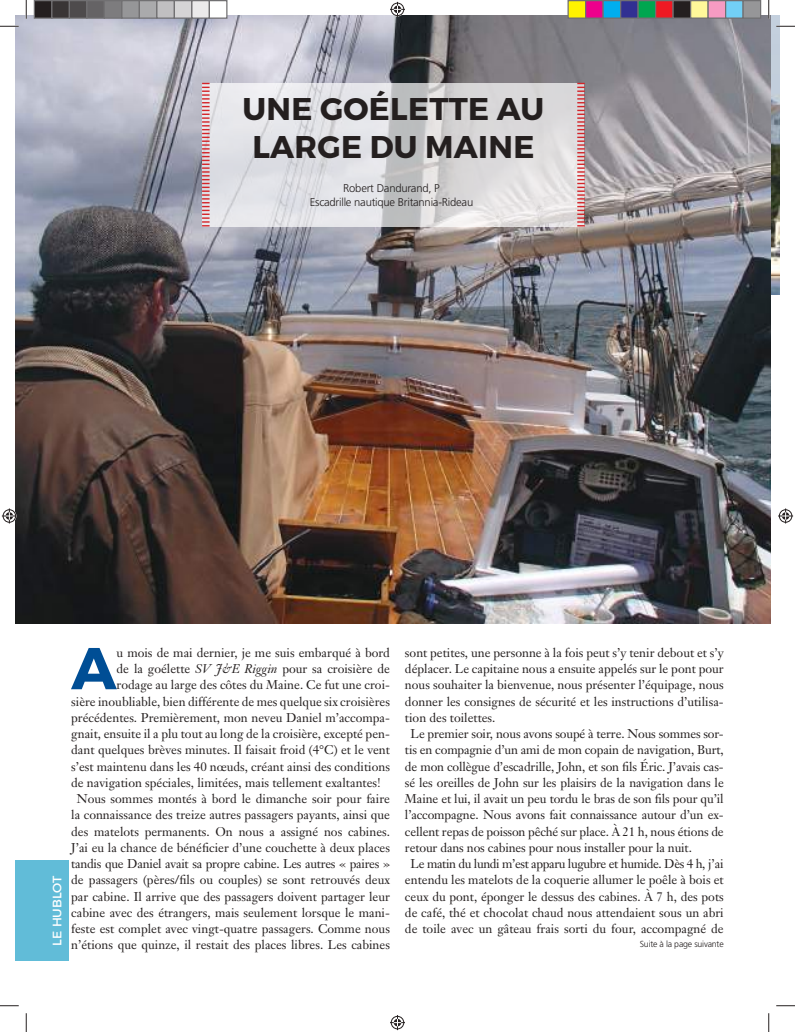
<style>
.page{position:relative;width:795px;height:1032px;background:#fff}
.page>*{position:absolute;margin:0;border:0;box-sizing:border-box;transform-origin:0 0}
.t1{font:700 58.88px "Montserrat";color:#004e95}
.t2{font:700 31.25px/37.5px "Montserrat";letter-spacing:.01em;color:#241f1f;text-align:center}
.t3{font:12.5px "Janson Text";color:#241f1f}
.t4{font:12.5px "Janson Text";letter-spacing:-.02em;color:#241f1f}
.t5{font:12.5px "Janson Text";letter-spacing:-.03em;color:#241f1f}
.t6{font:12.5px "Montserrat";color:#fff}
.t7{font:300 11.25px/13.5px "Frutiger";letter-spacing:-.02em;color:#241f1f;text-align:center}
.t8{font:300 8.75px "Frutiger";letter-spacing:-.02em;color:#241f1f}
.s1{font-style:italic}
</style>
<div class="page">
<div style="left:15px;top:859px;width:54px;height:101px;background:#61bcd8"></div>
<img style="left:771px;top:15px;width:9px;height:279px">
<img style="left:15px;top:15px;width:756px;height:608px">
<svg style="left:210px;top:83px;width:367px;height:143px;background:#dcdbde"></svg>
<svg style="left:202px;top:83px;width:8px;height:143px"></svg>
<svg style="left:577px;top:83px;width:8px;height:143px"></svg>
<svg style="left:0;top:25px;width:19px;height:2px"></svg>
<svg style="left:776px;top:25px;width:19px;height:2px"></svg>
<svg style="left:0;top:1005px;width:19px;height:1px"></svg>
<svg style="left:776px;top:1005px;width:19px;height:1px"></svg>
<svg style="left:25px;top:0;width:2px;height:19px"></svg>
<svg style="left:25px;top:1013px;width:2px;height:18px"></svg>
<svg style="left:768px;top:0;width:2px;height:19px"></svg>
<svg style="left:768px;top:1013px;width:2px;height:18px"></svg>
<svg style="left:390px;top:2px;width:15px;height:15px"></svg>
<svg style="left:390px;top:1015px;width:15px;height:14px"></svg>
<svg style="left:2px;top:508px;width:15px;height:15px"></svg>
<svg style="left:778px;top:508px;width:15px;height:15px"></svg>
<div style="left:34px;top:1px;width:18px;height:17px;background:#241f1f"></div>
<div style="left:34px;top:0;width:18px;height:19px;border:1px solid #717072"></div>
<div style="left:52px;top:1px;width:17px;height:17px;background:#393535"></div>
<div style="left:51px;top:0;width:19px;height:19px;border:1px solid #717072"></div>
<div style="left:69px;top:1px;width:18px;height:17px;background:#4e4b4c"></div>
<div style="left:69px;top:0;width:19px;height:19px;border:1px solid #717072"></div>
<div style="left:87px;top:1px;width:17px;height:17px;background:#656365"></div>
<div style="left:86px;top:0;width:19px;height:19px;border:1px solid #717072"></div>
<div style="left:104px;top:1px;width:18px;height:17px;background:#7d7c7e"></div>
<div style="left:104px;top:0;width:18px;height:19px;border:1px solid #717072"></div>
<div style="left:122px;top:1px;width:17px;height:17px;background:#969698"></div>
<div style="left:121px;top:0;width:19px;height:19px;border:1px solid #717072"></div>
<div style="left:139px;top:1px;width:18px;height:17px;background:#aaaaac"></div>
<div style="left:139px;top:0;width:19px;height:19px;border:1px solid #717072"></div>
<div style="left:157px;top:1px;width:17px;height:17px;background:#c0bfc1"></div>
<div style="left:156px;top:0;width:19px;height:19px;border:1px solid #717072"></div>
<div style="left:174px;top:1px;width:18px;height:17px;background:#d5d4d5"></div>
<div style="left:174px;top:0;width:18px;height:19px;border:1px solid #717072"></div>
<div style="left:192px;top:1px;width:17px;height:17px;background:#ebeaea"></div>
<div style="left:191px;top:0;width:19px;height:19px;border:1px solid #717072"></div>
<div style="left:209px;top:1px;width:18px;height:17px;background:#fff"></div>
<div style="left:209px;top:0;width:19px;height:19px;border:1px solid #717072"></div>
<div style="left:568px;top:1px;width:18px;height:17px;background:#fff300"></div>
<div style="left:568px;top:0;width:18px;height:19px;border:1px solid #717072"></div>
<div style="left:586px;top:1px;width:17px;height:17px;background:#ee008c"></div>
<div style="left:585px;top:0;width:19px;height:19px;border:1px solid #717072"></div>
<div style="left:603px;top:1px;width:18px;height:17px;background:#00aeef"></div>
<div style="left:602px;top:0;width:19px;height:19px;border:1px solid #717072"></div>
<div style="left:621px;top:1px;width:17px;height:17px;background:#313092"></div>
<div style="left:620px;top:0;width:19px;height:19px;border:1px solid #717072"></div>
<div style="left:638px;top:1px;width:18px;height:17px;background:#00a650"></div>
<div style="left:638px;top:0;width:18px;height:19px;border:1px solid #717072"></div>
<div style="left:656px;top:1px;width:17px;height:17px;background:#ef1923"></div>
<div style="left:655px;top:0;width:19px;height:19px;border:1px solid #717072"></div>
<div style="left:673px;top:1px;width:18px;height:17px;background:#241f1f"></div>
<div style="left:672px;top:0;width:19px;height:19px;border:1px solid #717072"></div>
<div style="left:691px;top:1px;width:17px;height:17px;background:#fff89a"></div>
<div style="left:690px;top:0;width:19px;height:19px;border:1px solid #717072"></div>
<div style="left:708px;top:1px;width:18px;height:17px;background:#f69bc2"></div>
<div style="left:708px;top:0;width:18px;height:19px;border:1px solid #717072"></div>
<div style="left:726px;top:1px;width:17px;height:17px;background:#72d0f6"></div>
<div style="left:725px;top:0;width:19px;height:19px;border:1px solid #717072"></div>
<div style="left:743px;top:1px;width:18px;height:17px;background:#969698"></div>
<div style="left:742px;top:0;width:19px;height:19px;border:1px solid #717072"></div>
<h2 class="t2" style="left:243px;top:91px;width:303px">UNE GOÉLETTE AU<br>LARGE DU MAINE</h2>
<p class="t7" style="left:310px;top:181px;width:165px">Robert Dandurand, P<br>Escadrille nautique Britannia-Rideau</p>
<p class="t6" style="left:50px;top:945px;width:72px;rotate:-90deg">LE HUBLOT</p>
<h1 class="t1" style="left:71px;top:631px;width:47px">A</h1>
<p class="t3" style="left:117px;top:644px;width:275px">u mois de mai dernier, je me suis embarqué à bord</p>
<p class="t3" style="left:117px;top:660px;width:275px">de la goélette <span class="s1">SV J&amp;E Riggin</span> pour sa croisière de</p>
<p class="t3" style="left:117px;top:676px;width:275px">rodage au large des côtes du Maine. Ce fut une croi-</p>
<p class="t3" style="left:71px;top:693px;width:320px">sière inoubliable, bien différente de mes quelque six croisières</p>
<p class="t3" style="left:71px;top:709px;width:320px">précédentes. Premièrement, mon neveu Daniel m’accompa-</p>
<p class="t3" style="left:71px;top:725px;width:320px">gnait, ensuite il a plu tout au long de la croisière, excepté pen-</p>
<p class="t3" style="left:71px;top:741px;width:320px">dant quelques brèves minutes. Il faisait froid (4°C) et le vent</p>
<p class="t3" style="left:71px;top:758px;width:320px">s’est maintenu dans les 40 nœuds, créant ainsi des conditions</p>
<p class="t3" style="left:71px;top:774px;width:311px">de navigation spéciales, limitées, mais tellement exaltantes!</p>
<p class="t3" style="left:77px;top:790px;width:315px">Nous sommes montés à bord le dimanche soir pour faire</p>
<p class="t3" style="left:71px;top:806px;width:320px">la connaissance des treize autres passagers payants, ainsi que</p>
<p class="t3" style="left:71px;top:823px;width:320px">des matelots permanents. On nous a assigné nos cabines.</p>
<p class="t3" style="left:71px;top:839px;width:320px">J’ai eu la chance de bénéficier d’une couchette à deux places</p>
<p class="t4" style="left:71px;top:855px;width:320px">tandis que Daniel avait sa propre cabine. Les autres « paires »</p>
<p class="t3" style="left:71px;top:871px;width:320px">de passagers (pères/fils ou couples) se sont retrouvés deux</p>
<p class="t3" style="left:71px;top:888px;width:320px">par cabine. Il arrive que des passagers doivent partager leur</p>
<p class="t3" style="left:71px;top:904px;width:320px">cabine avec des étrangers, mais seulement lorsque le mani-</p>
<p class="t3" style="left:71px;top:920px;width:320px">feste est complet avec vingt-quatre passagers. Comme nous</p>
<p class="t3" style="left:71px;top:936px;width:320px">n’étions que quinze, il restait des places libres. Les cabines</p>
<p class="t3" style="left:405px;top:644px;width:320px">sont petites, une personne à la fois peut s’y tenir debout et s’y</p>
<p class="t3" style="left:405px;top:660px;width:320px">déplacer. Le capitaine nous a ensuite appelés sur le pont pour</p>
<p class="t3" style="left:405px;top:676px;width:320px">nous souhaiter la bienvenue, nous présenter l’équipage, nous</p>
<p class="t3" style="left:405px;top:693px;width:320px">donner les consignes de sécurité et les instructions d’utilisa-</p>
<p class="t3" style="left:405px;top:709px;width:92px">tion des toilettes.</p>
<p class="t3" style="left:411px;top:725px;width:315px">Le premier soir, nous avons soupé à terre. Nous sommes sor-</p>
<p class="t3" style="left:405px;top:741px;width:320px">tis en compagnie d’un ami de mon copain de navigation, Burt,</p>
<p class="t3" style="left:405px;top:758px;width:320px">de mon collègue d’escadrille, John, et son fils Éric. J’avais cas-</p>
<p class="t3" style="left:405px;top:774px;width:320px">sé les oreilles de John sur les plaisirs de la navigation dans le</p>
<p class="t3" style="left:405px;top:790px;width:320px">Maine et lui, il avait un peu tordu le bras de son fils pour qu’il</p>
<p class="t3" style="left:405px;top:806px;width:320px">l’accompagne. Nous avons fait connaissance autour d’un ex-</p>
<p class="t3" style="left:405px;top:823px;width:320px">cellent repas de poisson pêché sur place. À 21 h, nous étions de</p>
<p class="t3" style="left:405px;top:839px;width:288px">retour dans nos cabines pour nous installer pour la nuit.</p>
<p class="t5" style="left:411px;top:855px;width:315px">Le matin du lundi m’est apparu lugubre et humide. Dès 4 h, j’ai</p>
<p class="t3" style="left:405px;top:871px;width:320px">entendu les matelots de la coquerie allumer le poêle à bois et</p>
<p class="t3" style="left:405px;top:888px;width:320px">ceux du pont, éponger le dessus des cabines. À 7 h, des pots</p>
<p class="t3" style="left:405px;top:904px;width:320px">de café, thé et chocolat chaud nous attendaient sous un abri</p>
<p class="t3" style="left:405px;top:920px;width:320px">de toile avec un gâteau frais sorti du four, accompagné de</p>
<p class="t8" style="left:640px;top:938px;width:85px">Suite à la page suivante</p>
</div>
